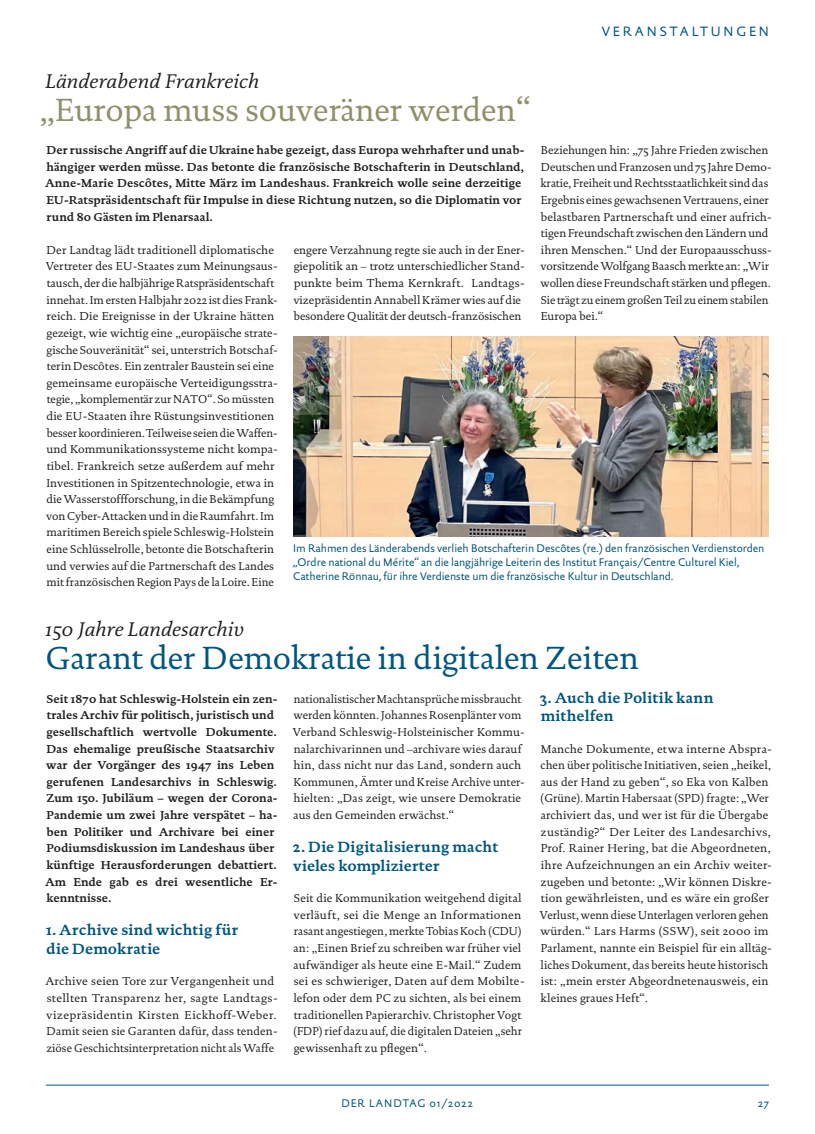
<style>
.page{position:relative;width:815px;height:1134px;background:#fff}
.page>*{position:absolute;margin:0;border:0;box-sizing:border-box;transform-origin:0 0}
.t1{font:32.5px "DTL Documenta ST";color:#00567e}
.t2{font:32.5px "DTL Documenta ST";color:#8f9069}
.t3{font:italic 20px "DTL Documenta ST";letter-spacing:.01em;color:#231f20}
.t4{font:700 15px/18.8px "DTL Documenta ST";letter-spacing:.01em;color:#00567e}
.t5{font:13.75px "DTL Documenta Sans ST";letter-spacing:.2em;color:#00567e}
.t6{font:11.62px/16.6px "DTL Documenta ST";letter-spacing:.005em;color:#231f20}
.t7{font:700 11.62px/16.6px "DTL Documenta ST";color:#231f20}
.t8{font:11.25px/13.8px "DTL Documenta Sans T";color:#00567e}
.t9{font:11.25px "DTL Documenta Sans ST";letter-spacing:.08em;color:#00567e}
</style>
<div class="page">
<img style="left:293px;top:337px;width:476px;height:199px">
<hr style="left:46px;top:1085px;width:723px;height:1px;background:#00567e">
<p class="t5" style="left:602px;top:23px;width:169px">VERANSTALTUNGEN</p>
<h2 class="t3" style="left:46px;top:69px;width:215px">Länderabend Frankreich</h2>
<h1 class="t2" style="left:39px;top:91px;width:494px">„Europa muss souveräner werden“</h1>
<p class="t7" style="left:45px;top:142px;width:481px">Der russische Angriff auf die Ukraine habe gezeigt, dass Europa wehrhafter und unab&shy;hängiger werden müsse. Das betonte die französische Botschafterin in Deutschland, Anne-Marie Descôtes, Mitte März im Landeshaus. Frankreich wolle seine derzeitige EU-Ratspräsidentschaft für Impulse in diese Richtung nutzen, so die Diplomatin vor rund 80 Gästen im Plenarsaal.</p>
<p class="t6" style="left:46px;top:241px;width:234px">Der Landtag lädt traditionell diplomatische Vertreter des EU-Staates zum Meinungsaus&shy;tausch, der die halbjährige Ratspräsidentschaft innehat. Im ersten Halbjahr 2022 ist dies Frank&shy;reich. Die Ereignisse in der Ukraine hätten gezeigt, wie wichtig eine „europäische strate&shy;gische Souveränität“ sei, unterstrich Botschaf&shy;terin Descôtes. Ein zentraler Baustein sei eine gemeinsame europäische Verteidigungsstra&shy;tegie, „komplementär zur NATO“. So müssten die EU-Staaten ihre Rüstungsinvestitionen besser koordinieren. Teilweise seien die Waffen&shy;und Kommunikationssysteme nicht kompa&shy;tibel. Frankreich setze außerdem auf mehr Investitionen in Spitzentechnologie, etwa in die Wasserstoffforschung, in die Bekämpfung von Cyber-Attacken und in die Raumfahrt. Im maritimen Bereich spiele Schleswig-Holstein eine Schlüsselrolle, betonte die Botschafterin und verwies auf die Partnerschaft des Landes mit französischen Region Pays de la Loire. Eine</p>
<p class="t6" style="left:293px;top:241px;width:233px">engere Verzahnung regte sie auch in der Ener&shy;giepolitik an – trotz unterschiedlicher Stand&shy;punkte beim Thema Kernkraft. Landtags&shy;vizepräsidentin Annabell Krämer wies auf die besondere Qualität der deutsch-französischen</p>
<p class="t6" style="left:540px;top:142px;width:233px">Beziehungen hin: „75 Jahre Frieden zwischen Deutschen und Franzosen und 75 Jahre Demo&shy;kratie, Freiheit und Rechtsstaatlichkeit sind das Ergebnis eines gewachsenen Vertrauens, einer belastbaren Partnerschaft und einer aufrich&shy;tigen Freundschaft zwischen den Ländern und ihren Menschen.“ Und der Europaausschuss&shy;vorsitzende Wolfgang Baasch merkte an: „Wir wollen diese Freundschaft stärken und pflegen.<br>Sie trägt zu einem großen Teil zu einem stabilen Europa bei.“</p>
<p class="t8" style="left:293px;top:542px;width:473px">Im Rahmen des Länderabends verlieh Botschafterin Descôtes (re.) den französischen Verdienstorden „Ordre national du Mérite“ an die langjährige Leiterin des Institut Français/Centre Culturel Kiel,<br>Catherine Rönnau, für ihre Verdienste um die französische Kultur in Deutschland.</p>
<h2 class="t3" style="left:46px;top:617px;width:200px">150 Jahre Landesarchiv</h2>
<h1 class="t1" style="left:46px;top:639px;width:595px">Garant der Demokratie in digitalen Zeiten</h1>
<p class="t7" style="left:45px;top:690px;width:234px">Seit 1870 hat Schleswig-Holstein ein zen&shy;trales Archiv für politisch, juristisch und gesellschaftlich wertvolle Dokumente.<br>Das ehemalige preußische Staatsarchiv war der Vorgänger des 1947 ins Leben gerufenen Landesarchivs in Schleswig.<br>Zum 150. Jubiläum – wegen der Corona-Pandemie um zwei Jahre verspätet – ha&shy;ben Politiker und Archivare bei einer Podiumsdiskussion im Landeshaus über künftige Herausforderungen debattiert.<br>Am Ende gab es drei wesentliche Er&shy;kenntnisse.</p>
<p class="t4" style="left:46px;top:921px;width:193px">1. Archive sind wichtig für die Demokratie</p>
<p class="t6" style="left:45px;top:973px;width:234px">Archive seien Tore zur Vergangenheit und stellten Transparenz her, sagte Landtags&shy;vizepräsidentin Kirsten Eickhoff-Weber.<br>Damit seien sie Garanten dafür, dass tenden&shy;ziöse Geschichtsinterpretation nicht als Waffe</p>
<p class="t4" style="left:540px;top:688px;width:175px">3. Auch die Politik kann mithelfen</p>
<p class="t6" style="left:540px;top:740px;width:234px">Manche Dokumente, etwa interne Abspra&shy;chen über politische Initiativen, seien „heikel, aus der Hand zu geben“, so Eka von Kalben (Grüne). Martin Habersaat (SPD) fragte: „Wer archiviert das, und wer ist für die Übergabe zuständig?“ Der Leiter des Landesarchivs, Prof. Rainer Hering, bat die Abgeordneten, ihre Aufzeichnungen an ein Archiv weiter&shy;zugeben und betonte: „Wir können Diskre&shy;tion gewährleisten, und es wäre ein großer Verlust, wenn diese Unterlagen verloren gehen würden.“ Lars Harms (SSW), seit 2000 im Parlament, nannte ein Beispiel für ein alltäg&shy;liches Dokument, das bereits heute historisch ist: „mein erster Abgeordnetenausweis, ein kleines graues Heft“.</p>
<p class="t6" style="left:293px;top:690px;width:234px">nationalistischer Machtansprüche missbraucht werden könnten. Johannes Rosenplänter vom Verband Schleswig-Holsteinischer Kommu&shy;nalarchivarinnen und –archivare wies darauf hin, dass nicht nur das Land, sondern auch Kommunen, Ämter und Kreise Archive unter&shy;hielten: „Das zeigt, wie unsere Demokratie aus den Gemeinden erwächst.“</p>
<p class="t4" style="left:293px;top:838px;width:207px">2. Die Digitalisierung macht vieles komplizierter</p>
<p class="t6" style="left:293px;top:890px;width:233px">Seit die Kommunikation weitgehend digital verläuft, sei die Menge an Informationen rasant angestiegen, merkte Tobias Koch (CDU) an: „Einen Brief zu schreiben war früher viel aufwändiger als heute eine E-Mail.“ Zudem sei es schwieriger, Daten auf dem Mobilte&shy;lefon oder dem PC zu sichten, als bei einem traditionellen Papierarchiv. Christopher Vogt (FDP) rief dazu auf, die digitalen Dateien „sehr gewissenhaft zu pflegen“.</p>
<p class="t9" style="left:341px;top:1097px;width:133px">DER LANDTAG 01/2022</p>
<p class="t9" style="left:758px;top:1097px;width:12px">27</p>
</div>
